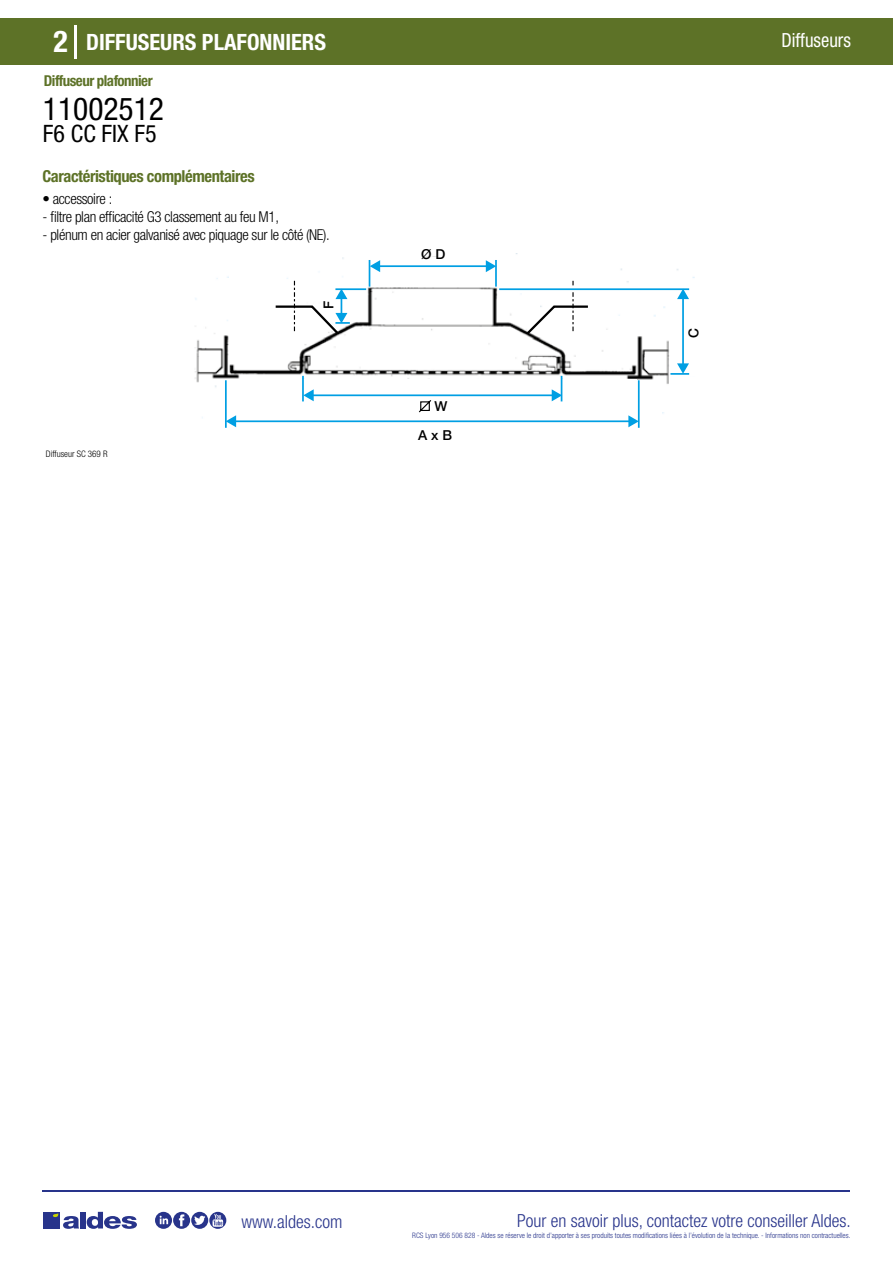
<style>
.page{position:relative;width:893px;height:1263px;background:#fff}
.page>*{position:absolute;margin:0;border:0;box-sizing:border-box;transform-origin:0 0}
.t1{font:condensed 31.5px "Helvetica Neue LT Std";color:#000}
.t2{font:700 condensed 30px "Helvetica Neue LT Std";color:#fff}
.t3{font:condensed 24px "Helvetica Neue LT Std";color:#000}
.t4{font:700 condensed 22.5px "Helvetica Neue LT Std";color:#fff}
.t5{font:condensed 19.5px "Helvetica Neue LT Std";color:#fff;scale:.95 1}
.t6{font:300 condensed 18px "Helvetica Neue";color:#28348b}
.t7{font:700 condensed 16.5px "Helvetica Neue LT Std";letter-spacing:-.025em;color:#5d7227}
.t8{font:300 condensed 15px "Helvetica Neue LT Std";letter-spacing:-.025em;color:#000}
.t9{font:700 condensed 15px "Helvetica Neue LT Std";letter-spacing:-.035em;color:#5d7227}
.t10{font:500 13.8px "Helvetica Neue";color:#000}
.t11{font:300 condensed 9px "Helvetica Neue";color:#000}
.t12{font:300 condensed 7.5px "Helvetica Neue";color:#28348b}
</style>
<div class="page">
<div style="left:0;top:18px;width:893px;height:46px;background:#5d7227"></div>
<hr style="left:74px;top:25px;width:2px;height:33px;background:#fff">
<hr style="left:43px;top:1190px;width:807px;height:1px;background:#28348b">
<svg style="left:155px;top:1212px;width:71px;height:17px"></svg>
<div style="left:43px;top:1212px;width:17px;height:16px;background:#28348b"></div>
<div style="left:80px;top:1212px;width:6px;height:16px;background:#28348b"></div>
<svg style="left:87px;top:1212px;width:50px;height:17px"></svg>
<svg style="left:53px;top:1213px;width:26px;height:16px"></svg>
<img style="left:195px;top:276px;width:78px;height:142px">
<div style="left:221px;top:379px;width:416px;height:43px;background:#fff"></div>
<hr style="left:225px;top:380px;width:2px;height:48px;background:#009fe3">
<hr style="left:638px;top:380px;width:2px;height:48px;background:#009fe3">
<hr style="left:236px;top:420px;width:396px;height:2px;background:#009fe3">
<svg style="left:226px;top:415px;width:10px;height:12px"></svg>
<svg style="left:273px;top:256px;width:422px;height:171px"></svg>
<h2 class="t2" style="left:54px;top:24px;width:16px">2</h2>
<h3 class="t4" style="left:86px;top:28px;width:242px">DIFFUSEURS PLAFONNIERS</h3>
<h3 class="t5" style="left:781px;top:29px;width:75px">Diffuseurs</h3>
<h3 class="t9" style="left:44px;top:71px;width:110px">Diffuseur plafonnier</h3>
<h1 class="t1" style="left:43px;top:91px;width:122px">11002512</h1>
<h3 class="t3" style="left:43px;top:120px;width:115px">F6 CC FIX F5</h3>
<h3 class="t7" style="left:43px;top:166px;width:214px">Caractéristiques complémentaires</h3>
<h3 class="t8" style="left:43px;top:190px;width:71px">• accessoire :</h3>
<h3 class="t8" style="left:43px;top:208px;width:238px">- filtre plan efficacité G3 classement au feu M1,</h3>
<h3 class="t8" style="left:43px;top:226px;width:289px">- plénum en acier galvanisé avec piquage sur le côté (NE).</h3>
<p class="t11" style="left:46px;top:449px;width:63px">Diffuseur SC 369 R</p>
<h3 class="t10" style="left:320px;top:309px;width:10px;rotate:-90deg">F</h3>
<h3 class="t10" style="left:421px;top:245px;width:26px">Ø D</h3>
<h3 class="t10" style="left:434px;top:398px;width:14px">W</h3>
<h3 class="t10" style="left:418px;top:427px;width:35px">A x B</h3>
<h3 class="t10" style="left:685px;top:338px;width:11px;rotate:-90deg">C</h3>
<h3 class="t6" style="left:241px;top:1211px;width:102px">www.aldes.com</h3>
<h3 class="t6" style="left:517px;top:1211px;width:335px">Pour en savoir plus, contactez votre conseiller Aldes.</h3>
<p class="t12" style="left:412px;top:1230px;width:440px">RCS Lyon 956 506 828 - Aldes se réserve le droit d’apporter à ses produits toutes modifications liées à l’évolution de la technique. - Informations non contractuelles.</p>
</div>
